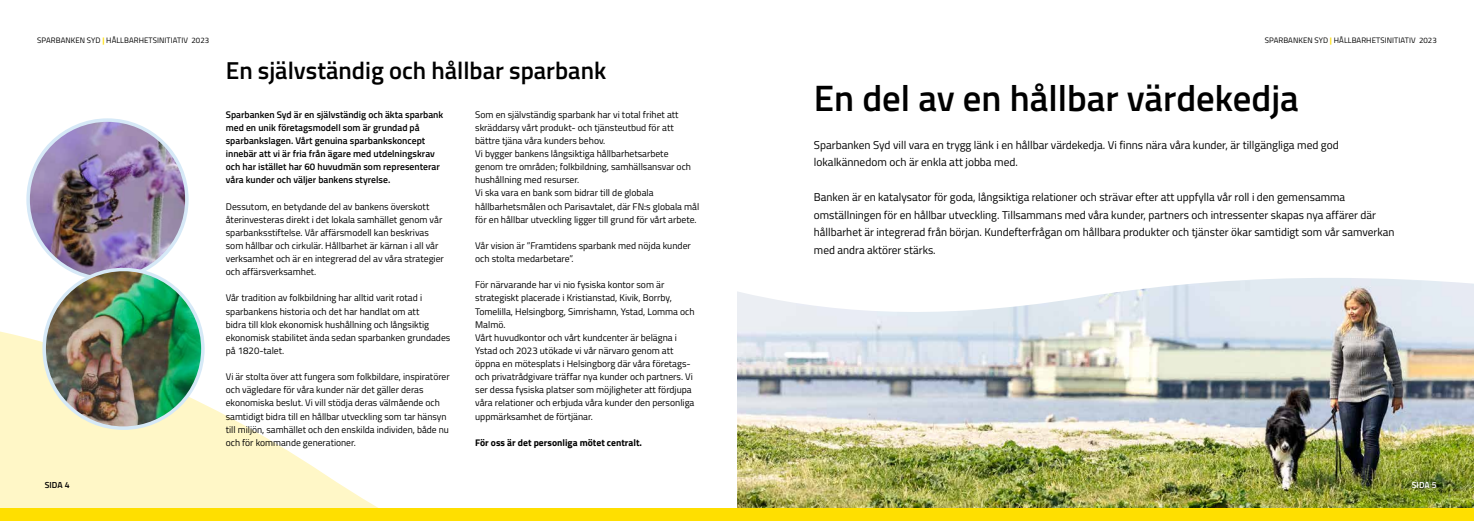
<style>
.page{position:relative;width:1474px;height:521px;background:#fff}
.page>*{position:absolute;margin:0;border:0;box-sizing:border-box;transform-origin:0 0}
.t1{font:600 36.75px "Titillium Web";color:#000}
.t2{font:600 24.5px "Titillium Web";color:#000}
.t3{font:11.38px/17.5px "Titillium Web";color:#000}
.t4{font:9.62px/13.1px "Titillium Web";color:#000}
.t5{font:600 9.62px/13.1px "Titillium Web";color:#000}
.t6{font:700 9.62px "Titillium Web";color:#000}
.t7{font:600 8.75px "Titillium Web";color:#000}
.t8{font:600 8.75px "Titillium Web";color:#fff}
.t9{font:7.88px "Titillium Web";letter-spacing:.01em;color:#000}
.s1{font-weight:700;color:#ffdf00}
</style>
<div class="page">
<img style="left:28px;top:120px;width:159px;height:159px;border-radius:79px">
<div style="left:26px;top:118px;width:163px;height:162px;border:4px solid #d6e9f7;border-radius:50%"></div>
<svg style="left:0;top:331px;width:378px;height:177px;fill:#fff7c7"></svg>
<img style="left:44px;top:269px;width:159px;height:159px;border-radius:79px">
<div style="left:42px;top:268px;width:163px;height:162px;border:4px solid #d6e9f7;border-radius:50%"></div>
<img style="left:737px;top:278px;width:736px;height:230px">
<div style="left:0;top:508px;width:1473px;height:13px;background:#ffdf00"></div>
<p class="t9" style="left:37px;top:34px;width:173px">SPARBANKEN SYD <span class="s1">|</span> HÅLLBARHETSINITIATIV 2023</p>
<p class="t9" style="left:1264px;top:34px;width:173px">SPARBANKEN SYD <span class="s1">|</span> HÅLLBARHETSINITIATIV 2023</p>
<h2 class="t2" style="left:226px;top:52px;width:382px">En självständig och hållbar sparbank</h2>
<p class="t5" style="left:226px;top:107px;width:219px">Sparbanken Syd är en självständig och äkta sparbank med en unik företagsmodell som är grundad på sparbankslagen. Vårt genuina sparbankskoncept innebär att vi är fria från ägare med utdelningskrav och har istället har 60 huvudmän som representerar våra kunder och väljer bankens styrelse.</p>
<p class="t4" style="left:226px;top:199px;width:220px">Dessutom, en betydande del av bankens överskott återinvesteras direkt i det lokala samhället genom vår sparbanksstiftelse. Vår affärsmodell kan beskrivas som hållbar och cirkulär. Hållbarhet är kärnan i all vår verksamhet och är en integrerad del av våra strategier och affärsverksamhet.</p>
<p class="t4" style="left:226px;top:291px;width:226px">Vår tradition av folkbildning har alltid varit rotad i sparbankens historia och det har handlat om att<br>bidra till klok ekonomisk hushållning och långsiktig ekonomisk stabilitet ända sedan sparbanken grundades på 1820-talet.</p>
<p class="t4" style="left:226px;top:370px;width:225px">Vi är stolta över att fungera som folkbildare, inspiratörer och vägledare för våra kunder när det gäller deras ekonomiska beslut. Vi vill stödja deras välmående och samtidigt bidra till en hållbar utveckling som tar hänsyn till miljön, samhället och den enskilda individen, både nu och för kommande generationer.</p>
<p class="t4" style="left:475px;top:107px;width:226px">Som en självständig sparbank har vi total frihet att skräddarsy vårt produkt- och tjänsteutbud för att bättre tjäna våra kunders behov.<br>Vi bygger bankens långsiktiga hållbarhetsarbete<br>genom tre områden; folkbildning, samhällsansvar och hushållning med resurser.<br>Vi ska vara en bank som bidrar till de globala hållbarhetsmålen och Parisavtalet, där FN:s globala mål för en hållbar utveckling ligger till grund för vårt arbete.</p>
<p class="t4" style="left:475px;top:238px;width:217px">Vår vision är ”Framtidens sparbank med nöjda kunder och stolta medarbetare”.</p>
<p class="t4" style="left:475px;top:278px;width:221px">För närvarande har vi nio fysiska kontor som är strategiskt placerade i Kristianstad, Kivik, Borrby, Tomelilla, Helsingborg, Simrishamn, Ystad, Lomma och Malmö.<br>Vårt huvudkontor och vårt kundcenter är belägna i Ystad och 2023 utökade vi vår närvaro genom att öppna en mötesplats i Helsingborg där våra företags&shy;och privatrådgivare träffar nya kunder och partners. Vi ser dessa fysiska platser som möjligheter att fördjupa våra relationer och erbjuda våra kunder den personliga uppmärksamhet de förtjänar.</p>
<p class="t6" style="left:475px;top:435px;width:168px">För oss är det personliga mötet centralt.</p>
<h1 class="t1" style="left:814px;top:71px;width:486px">En del av en hållbar värdekedja</h1>
<p class="t3" style="left:814px;top:135px;width:526px">Sparbanken Syd vill vara en trygg länk i en hållbar värdekedja. Vi finns nära våra kunder, är tillgängliga med god lokalkännedom och är enkla att jobba med.</p>
<p class="t3" style="left:814px;top:188px;width:582px">Banken är en katalysator för goda, långsiktiga relationer och strävar efter att uppfylla vår roll i den gemensamma omställningen för en hållbar utveckling. Tillsammans med våra kunder, partners och intressenter skapas nya affärer där hållbarhet är integrerad från början. Kundefterfrågan om hållbara produkter och tjänster ökar samtidigt som vår samverkan med andra aktörer stärks.</p>
<p class="t7" style="left:45px;top:478px;width:26px">SIDA 4</p>
<p class="t8" style="left:1411px;top:478px;width:26px">SIDA 5</p>
</div>
